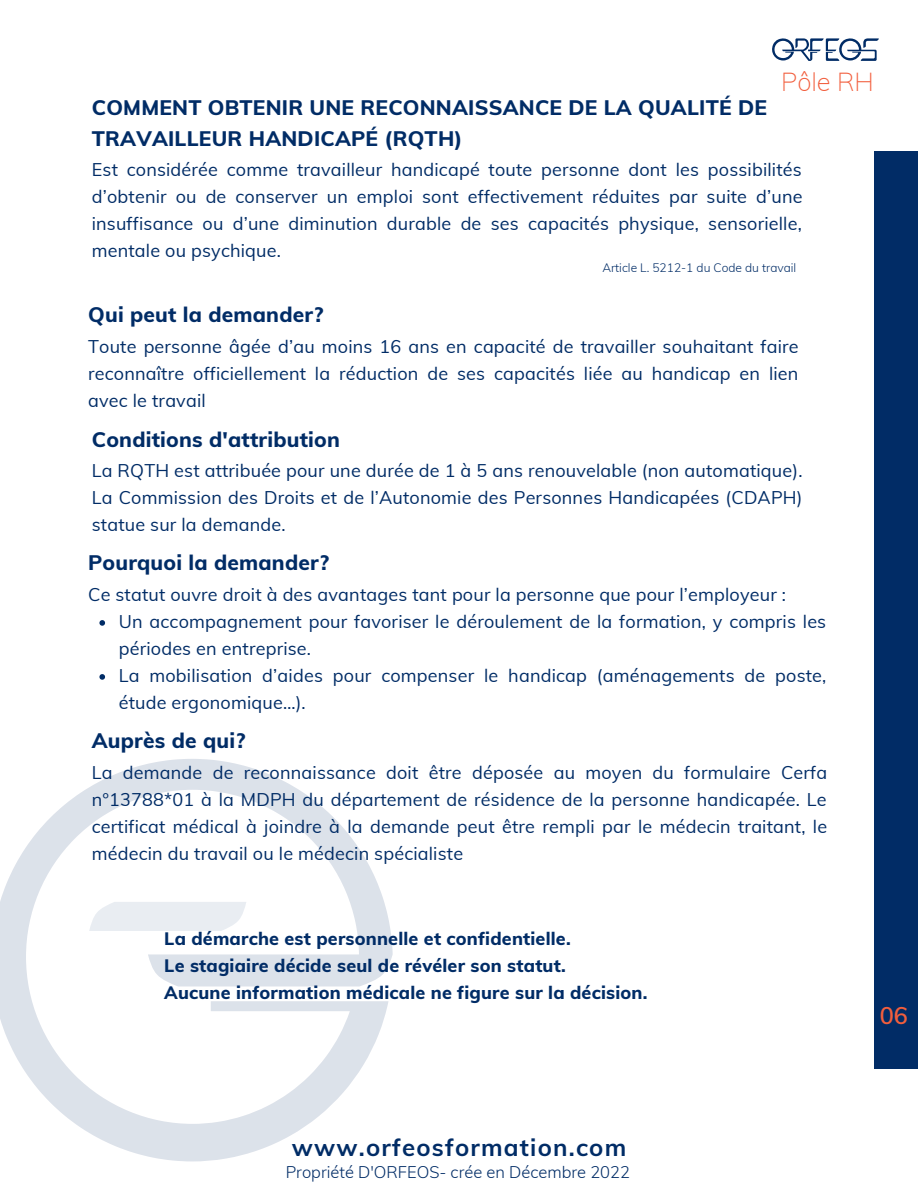
<style>
.page{position:relative;width:918px;height:1188px;background:#fff}
.page>*{position:absolute;margin:0;border:0;box-sizing:border-box;transform-origin:0 0}
.t1{font:200 25.5px "Muli";color:#f25e3d}
.t2{font:700 24px "Muli";letter-spacing:.05em;color:#012c66}
.t3{font:600 23.55px "Muli";color:#f25e3d}
.t4{font:800 21px/30.3px "Muli";letter-spacing:.01em;color:#012c66}
.t5{font:18px/27px "Muli";letter-spacing:.01em;color:#012c66;text-align:justify}
.t6{font:800 18px "Muli";letter-spacing:.01em;color:#012c66}
.t7{font:300 16.5px "Muli";color:#012c66}
.t8{font:300 12px "Muli";color:#012c66}
</style>
<div class="page">
<div style="left:874px;top:151px;width:44px;height:918px;background:#012c66"></div>
<svg style="left:772px;top:38px;width:107px;height:23px"></svg>
<svg style="left:99px;top:620px;width:6px;height:6px"></svg>
<svg style="left:99px;top:674px;width:6px;height:6px"></svg>
<svg style="left:0;top:759px;width:393px;height:402px"></svg>
<svg style="left:89px;top:902px;width:157px;height:29px"></svg>
<p class="t4" style="left:92px;top:92px;width:677px">COMMENT OBTENIR UNE RECONNAISSANCE DE LA QUALITÉ DE<br>TRAVAILLEUR HANDICAPÉ (RQTH)</p>
<p class="t1" style="left:781px;top:65px;width:94px">Pôle RH</p>
<p class="t5" style="left:92px;top:156px;width:712px">Est considérée comme travailleur handicapé toute personne dont les possibilités d’obtenir ou de conserver un emploi sont effectivement réduites par suite d’une insuffisance ou d’une diminution durable de ses capacités physique, sensorielle, mentale ou psychique.</p>
<p class="t8" style="left:602px;top:260px;width:195px">Article L. 5212-1 du Code du travail</p>
<p class="t4" style="left:88px;top:299px;width:237px">Qui peut la demander?</p>
<p class="t5" style="left:88px;top:333px;width:712px">Toute personne âgée d’au moins 16 ans en capacité de travailler souhaitant faire reconnaître officiellement la réduction de ses capacités liée au handicap en lien avec le travail</p>
<p class="t4" style="left:92px;top:423px;width:250px">Conditions d'attribution</p>
<p class="t5" style="left:92px;top:457px;width:712px">La RQTH est attribuée pour une durée de 1 à 5 ans renouvelable (non automatique).<br>La Commission des Droits et de l’Autonomie des Personnes Handicapées (CDAPH) statue sur la demande.</p>
<p class="t4" style="left:88px;top:547px;width:242px">Pourquoi la demander?</p>
<p class="t5" style="left:88px;top:581px;width:699px">Ce statut ouvre droit à des avantages tant pour la personne que pour l’employeur :</p>
<p class="t5" style="left:119px;top:608px;width:709px">Un accompagnement pour favoriser le déroulement de la formation, y compris les périodes en entreprise.</p>
<p class="t5" style="left:119px;top:662px;width:709px">La mobilisation d’aides pour compenser le handicap (aménagements de poste, étude ergonomique…).</p>
<p class="t4" style="left:92px;top:725px;width:155px">Auprès de qui?</p>
<p class="t5" style="left:92px;top:758px;width:737px">La demande de reconnaissance doit être déposée au moyen du formulaire Cerfa n°13788*01 à la MDPH du département de résidence de la personne handicapée. Le certificat médical à joindre à la demande peut être rempli par le médecin traitant, le médecin du travail ou le médecin spécialiste</p>
<p class="t6" style="left:164px;top:927px;width:408px">La démarche est personnelle et confidentielle.</p>
<p class="t6" style="left:164px;top:954px;width:403px">Le stagiaire décide seul de révéler son statut.</p>
<p class="t6" style="left:164px;top:981px;width:485px">Aucune information médicale ne figure sur la décision.</p>
<p class="t3" style="left:880px;top:1001px;width:30px">06</p>
<p class="t2" style="left:292px;top:1132px;width:336px">www.orfeosformation.com</p>
<p class="t7" style="left:286px;top:1161px;width:346px">Propriété D'ORFEOS- crée en Décembre 2022</p>
</div>
